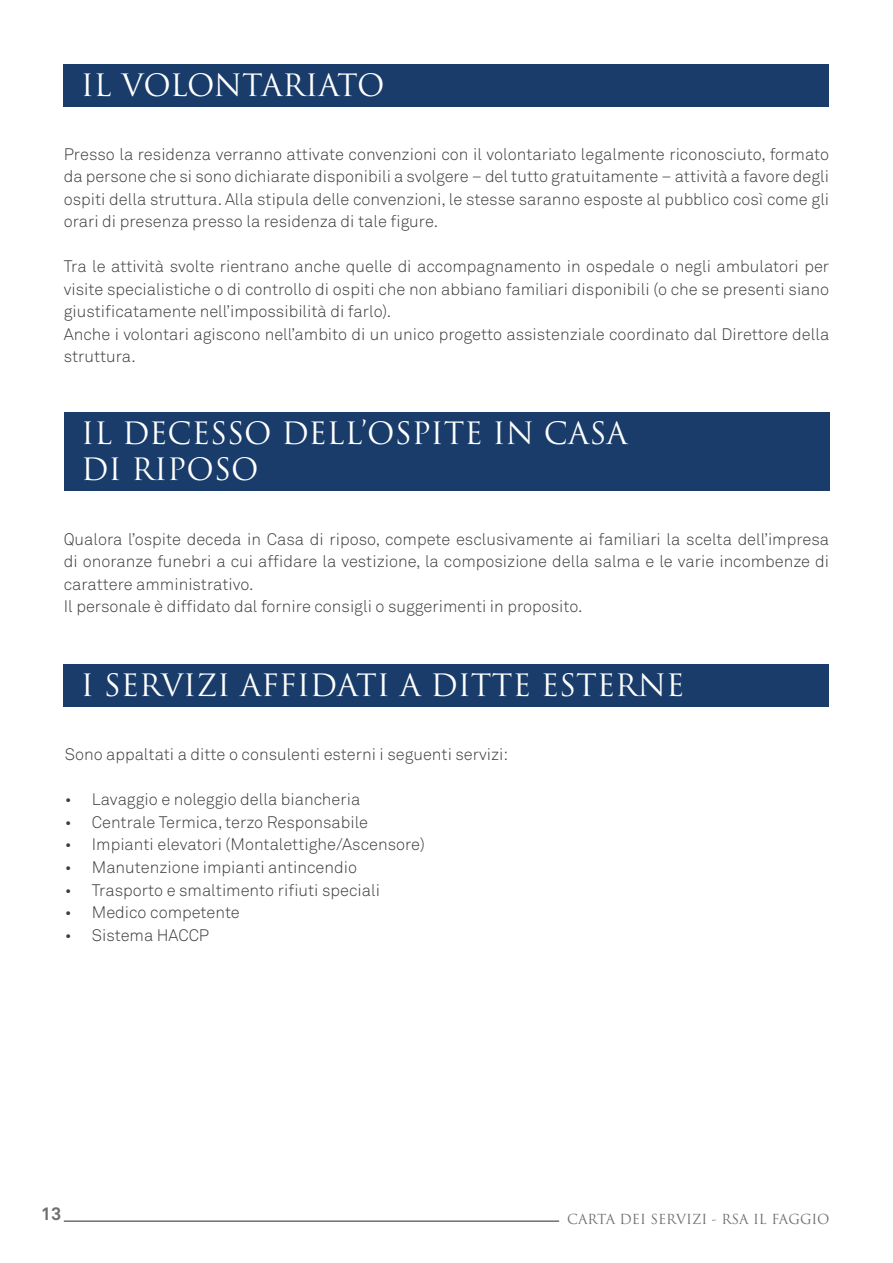
<style>
.page{position:relative;width:893px;height:1263px;background:#fff}
.page>*{position:absolute;margin:0;border:0;box-sizing:border-box;transform-origin:0 0}
.t1{font:30px/36px "Trajan Pro";color:#fff}
.t2{font:700 18px "Akkurat Pro";color:#706f6f}
.t3{font:16.5px/22.5px "Akkurat Light Pro";color:#3c3c3b}
.t4{font:13.5px "Trajan Pro";color:#706f6f}
</style>
<div class="page">
<hr style="left:64px;top:1220px;width:495px;height:2px;background:#706f6f">
<div style="left:64px;top:64px;width:765px;height:42px;background:#193c6a"></div>
<div style="left:64px;top:412px;width:766px;height:79px;background:#193c6a"></div>
<div style="left:64px;top:664px;width:765px;height:42px;background:#193c6a"></div>
<h1 class="t1" style="left:81px;top:67px;width:305px">IL VOLONTARIATO</h1>
<p class="t3" style="left:64px;top:143px;width:767px;text-align:justify">Presso la residenza verranno attivate convenzioni con il volontariato legalmente riconosciuto, formato da persone che si sono dichiarate disponibili a svolgere – del tutto gratuitamente – attività a favore degli ospiti della struttura. Alla stipula delle convenzioni, le stesse saranno esposte al pubblico così come gli orari di presenza presso la residenza di tale figure.</p>
<p class="t3" style="left:64px;top:255px;width:767px">Tra le attività svolte rientrano anche quelle di accompagnamento in ospedale o negli ambulatori per visite specialistiche o di controllo di ospiti che non abbiano familiari disponibili (o che se presenti siano giustificatamente nell’impossibilità di farlo).<br>Anche i volontari agiscono nell’ambito di un unico progetto assistenziale coordinato dal Direttore della struttura.</p>
<h1 class="t1" style="left:81px;top:415px;width:548px">IL DECESSO DELL’OSPITE IN CASA<br>DI RIPOSO</h1>
<p class="t3" style="left:64px;top:528px;width:767px">Qualora l’ospite deceda in Casa di riposo, compete esclusivamente ai familiari la scelta dell’impresa di onoranze funebri a cui affidare la vestizione, la composizione della salma e le varie incombenze di carattere amministrativo.<br>Il personale è diffidato dal fornire consigli o suggerimenti in proposito.</p>
<h1 class="t1" style="left:81px;top:667px;width:605px">I SERVIZI AFFIDATI A DITTE ESTERNE</h1>
<p class="t3" style="left:65px;top:744px;width:445px">Sono appaltati a ditte o consulenti esterni i seguenti servizi:</p>
<p class="t3" style="left:65px;top:789px;width:297px">• Lavaggio e noleggio della biancheria</p>
<p class="t3" style="left:65px;top:811px;width:305px">• Centrale Termica, terzo Responsabile</p>
<p class="t3" style="left:65px;top:834px;width:362px">• Impianti elevatori (Montalettighe/Ascensore)</p>
<p class="t3" style="left:65px;top:856px;width:294px">• Manutenzione impianti antincendio</p>
<p class="t3" style="left:65px;top:879px;width:317px">• Trasporto e smaltimento rifiuti speciali</p>
<p class="t3" style="left:65px;top:901px;width:176px">• Medico competente</p>
<p class="t3" style="left:65px;top:924px;width:146px">• Sistema HACCP</p>
<p class="t2" style="left:41px;top:1202px;width:22px">13</p>
<p class="t4" style="left:567px;top:1211px;width:264px">CARTA DEI SERVIZI - RSA IL FAGGIO</p>
</div>
